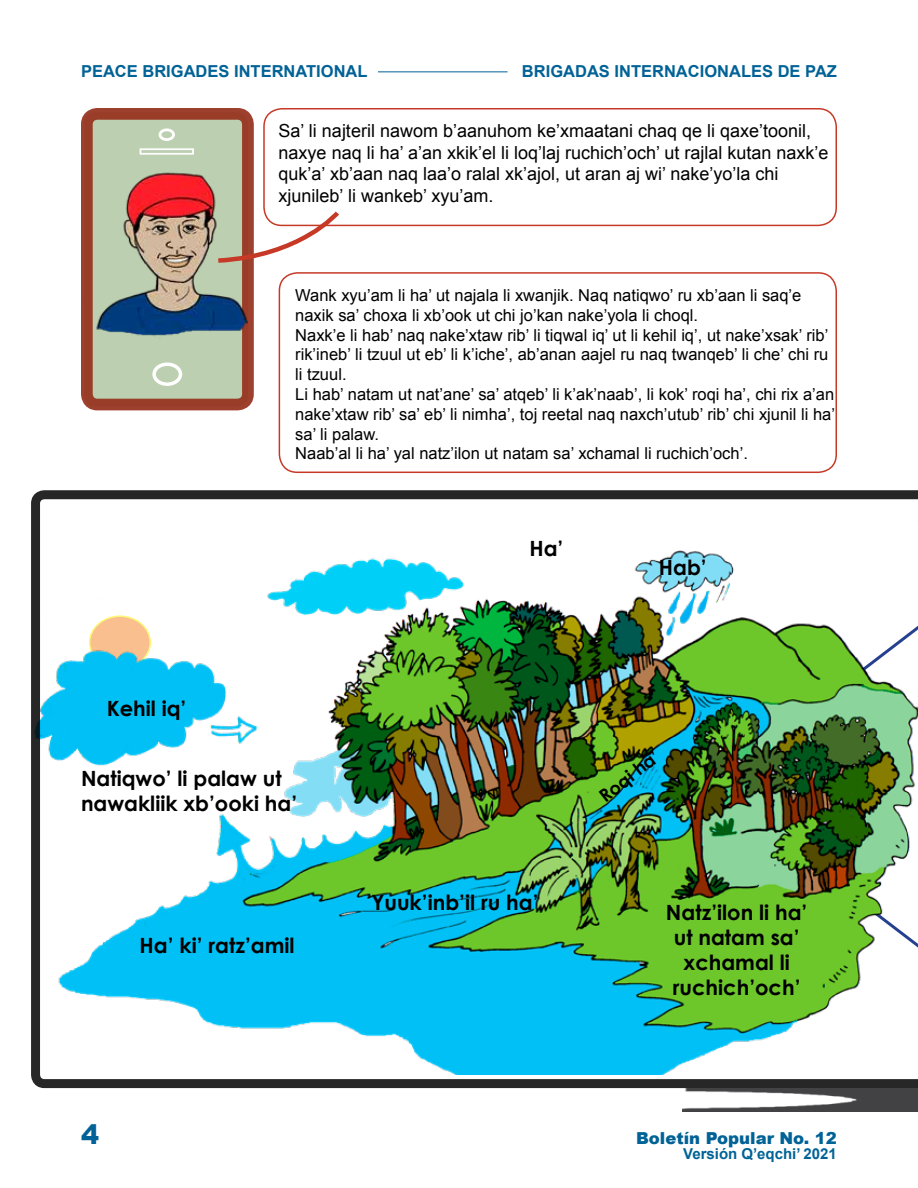
<style>
.page{position:relative;width:918px;height:1188px;background:#fff}
.page>*{position:absolute;margin:0;border:0;box-sizing:border-box;transform-origin:0 0}
.t1{font:900 27px "Arial";color:#006296}
.t2{font:700 21px/25.2px "Century Gothic";color:#000;text-align:center}
.t3{font:18px/21.6px "Arial";color:#000}
.t4{font:700 18px "Century Gothic";color:#000}
.t5{font:16.5px/19.8px "Arial";color:#000}
.t6{font:700 16.5px "Arial";color:#006296}
.t7{font:900 16.5px "Arial";color:#006296}
.t8{font:700 15px "Arial";color:#006296}
</style>
<div class="page">
<hr style="left:378px;top:71px;width:130px;height:1px;background:#006296">
<div style="left:84px;top:112px;width:164px;height:294px;background:#bccfb0;border-radius:11px"></div>
<div style="left:81px;top:108px;width:173px;height:302px;border:12px solid #97321f;border-radius:11px"></div>
<div style="left:159px;top:128px;width:16px;height:13px;border:3px solid #fff;border-radius:50%"></div>
<svg style="left:139px;top:148px;width:55px;height:7px"></svg>
<div style="left:152px;top:362px;width:30px;height:24px;border:4px solid #fff;border-radius:50%"></div>
<img style="left:81px;top:168px;width:173px;height:177px">
<div style="left:263px;top:108px;width:574px;height:118px;border:2px solid #c63927;border-radius:18px"></div>
<svg style="left:214px;top:208px;width:128px;height:57px"></svg>
<svg style="left:31px;top:490px;width:887px;height:598px"></svg>
<img style="left:683px;top:1088px;width:235px;height:23px">
<div style="left:279px;top:272px;width:558px;height:201px;border:2px solid #c63927;border-radius:18px"></div>
<p class="t6" style="left:81px;top:61px;width:288px">PEACE BRIGADES INTERNATIONAL</p>
<p class="t6" style="left:522px;top:61px;width:317px">BRIGADAS INTERNACIONALES DE PAZ</p>
<p class="t3" style="left:279px;top:120px;width:551px">Sa’ li najteril nawom b’aanuhom ke’xmaatani chaq qe li qaxe’toonil, naxye naq li ha’ a’an xkik’el li loq’laj ruchich’och’ ut rajlal kutan naxk’e quk’a’ xb’aan naq laa’o ralal xk’ajol, ut aran aj wi’ nake’yo’la chi xjunileb’ li wankeb’ xyu’am.</p>
<p class="t5" style="left:295px;top:286px;width:541px">Wank xyu’am li ha’ ut najala li xwanjik. Naq natiqwo’ ru xb’aan li saq’e naxik sa’ choxa li xb’ook ut chi jo’kan nake’yola li choql.<br>Naxk’e li hab’ naq nake’xtaw rib’ li tiqwal iq’ ut li kehil iq’, ut nake’xsak’ rib’ rik’ineb’ li tzuul ut eb’ li k’iche’, ab’anan aajel ru naq twanqeb’ li che’ chi ru li tzuul.<br>Li hab’ natam ut nat’ane’ sa’ atqeb’ li k’ak’naab’, li kok’ roqi ha’, chi rix a’an nake’xtaw rib’ sa’ eb’ li nimha’, toj reetal naq naxch’utub’ rib’ chi xjunil li ha’ sa’ li palaw.<br>Naab’al li ha’ yal natz’ilon ut natam sa’ xchamal li ruchich’och’.</p>
<p class="t2" style="left:107px;top:695px;width:81px">Kehil iq’</p>
<p class="t2" style="left:81px;top:765px;width:218px;text-align:left">Natiqwo’ li palaw ut nawakliik xb’ooki ha’</p>
<p class="t2" style="left:140px;top:932px;width:156px">Ha’ ki’ ratz’amil</p>
<p class="t2" style="left:529px;top:535px;width:36px">Ha’</p>
<p class="t2" style="left:659px;top:554px;width:49px">Hab’</p>
<p class="t2" style="left:371px;top:889px;width:169px">Yuuk’inb’il ru ha’</p>
<p class="t4" style="left:593px;top:787px;width:72px;rotate:-38deg">Roqi ha’</p>
<p class="t2" style="left:666px;top:898px;width:143px">Natz’ilon li ha’ ut natam sa’ xchamal li ruchich’och’</p>
<h1 class="t1" style="left:81px;top:1115px;width:20px">4</h1>
<p class="t7" style="left:636px;top:1127px;width:202px">Boletín Popular No. 12</p>
<p class="t8" style="left:683px;top:1144px;width:155px">Versión Q’eqchi’ 2021</p>
</div>
